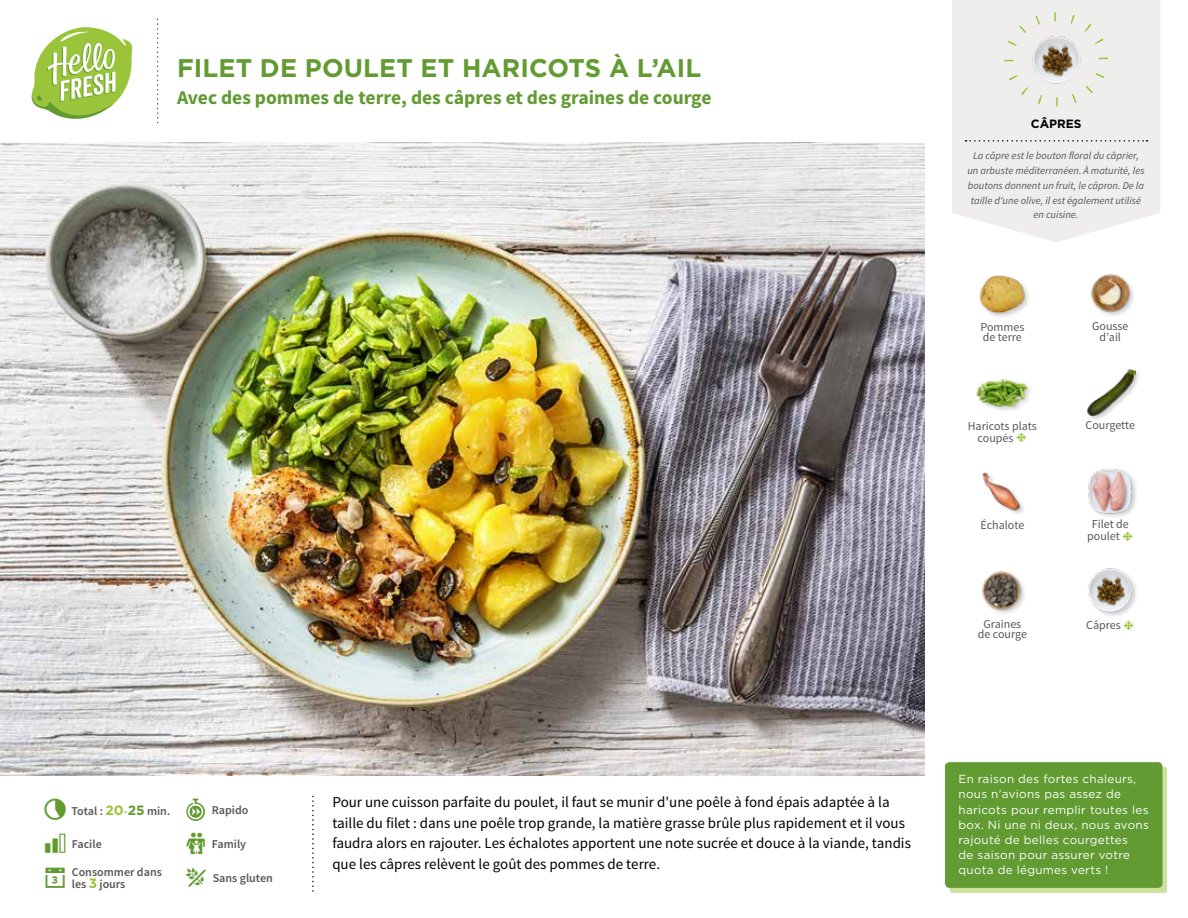
<style>
.page{position:relative;width:1188px;height:918px;background:#fff}
.page>*{position:absolute;margin:0;border:0;box-sizing:border-box;transform-origin:0 0}
.t1{font:700 25.5px "Gotham";letter-spacing:.005em;color:#619b31}
.t2{font:25.5px "hellofresh icon font";color:#619b31}
.t3{font:700 19.5px "Source Sans Pro";color:#619b31}
.t4{font:15px/20.5px "Source Sans Pro";color:#000}
.t5{font:12px/10.5px "Source Sans Pro";color:#575756;text-align:center}
.t6{font:600 12px/12.9px "Source Sans Pro";color:#575756}
.t7{font:700 12px "Gotham";color:#000}
.t8{font:11.7px/15.1px "Gotham";letter-spacing:.025em;color:#fff}
.t9{font:italic 10.5px/14.7px "Source Sans Pro";color:#575756;text-align:center}
.s1{font-family:"Gotham";font-weight:700;font-size:13.5px;color:#9ac43a}
.s2{color:#87ac54}
.s3{font-family:"Gotham";font-weight:700;font-size:13.5px;color:#619b31}
</style>
<div class="page">
<svg style="left:31px;top:27px;width:102px;height:92px"></svg>
<img style="left:0;top:142px;width:925px;height:634px">
<svg style="left:952px;top:0;width:208px;height:242px;background:#f0eeed"></svg>
<svg style="left:966px;top:140px;width:182px;height:2px"></svg>
<div style="left:1004px;top:12px;width:104px;height:94px;border:9px dashed #9ac43a;border-radius:50%"></div>
<img style="left:1091px;top:274px;width:43px;height:42px">
<img style="left:982px;top:571px;width:43px;height:43px">
<img style="left:982px;top:472px;width:42px;height:42px">
<div style="left:1086px;top:368px;width:56px;height:55px;background:#000;opacity:.2"></div>
<img style="left:1086px;top:368px;width:49px;height:49px">
<img style="left:979px;top:275px;width:50px;height:42px">
<img style="left:1088px;top:468px;width:48px;height:49px">
<img style="left:1088px;top:568px;width:49px;height:48px">
<img style="left:976px;top:378px;width:54px;height:33px">
<img style="left:1025px;top:29px;width:62px;height:61px">
<svg style="left:186px;top:799px;width:19px;height:22px"></svg>
<div style="left:949px;top:767px;width:218px;height:125px;background:#9ac43a;opacity:.5"></div>
<div style="left:945px;top:762px;width:217px;height:126px;background:#619b31;border-radius:5px"></div>
<h1 class="t1" style="left:177px;top:52px;width:526px">FILET DE POULET ET HARICOTS À L’AIL</h1>
<h2 class="t3" style="left:177px;top:85px;width:536px">Avec des pommes de terre, des câpres et des graines de courge</h2>
<p class="t7" style="left:1031px;top:116px;width:52px">CÂPRES</p>
<p class="t9" style="left:967px;top:149px;width:179px">La câpre est le bouton floral du câprier, un arbuste méditerranéen. À maturité, les boutons donnent un fruit, le câpron. De la taille d'une olive, il est également utilisé en cuisine.</p>
<p class="t5" style="left:980px;top:322px;width:46px;text-align:left">Pommes de terre</p>
<p class="t5" style="left:1092px;top:321px;width:38px">Gousse d’ail</p>
<p class="t5" style="left:968px;top:421px;width:71px">Haricots plats</p>
<p class="t5" style="left:1086px;top:420px;width:51px">Courgette</p>
<p class="t5" style="left:978px;top:433px;width:37px">coupés</p>
<p class="t5" style="left:980px;top:520px;width:45px">Échalote</p>
<p class="t5" style="left:978px;top:619px;width:51px">Graines de courge</p>
<p class="t5" style="left:1087px;top:519px;width:43px;line-height:12px;text-align:left;text-indent:5px">Filet de poulet</p>
<p class="t5" style="left:1086px;top:620px;width:36px">Câpres</p>
<p class="t6" style="left:71px;top:805px;width:100px">Total : <span class="s1">20</span><span class="s2">-</span><span class="s3">25</span> min.</p>
<p class="t6" style="left:212px;top:804px;width:38px">Rapido</p>
<p class="t6" style="left:72px;top:838px;width:31px">Facile</p>
<p class="t6" style="left:212px;top:838px;width:36px">Family</p>
<p class="t6" style="left:72px;top:865px;width:92px">Consommer dans les <span class="s1">3</span> jours</p>
<p class="t6" style="left:213px;top:872px;width:62px">Sans gluten</p>
<h1 class="t2" style="left:43px;top:866px;width:27px">▪</h1>
<p class="t4" style="left:332px;top:792px;width:580px">Pour une cuisson parfaite du poulet, il faut se munir d'une poêle à fond épais adaptée à la taille du filet : dans une poêle trop grande, la matière grasse brûle plus rapidement et il vous faudra alors en rajouter. Les échalotes apportent une note sucrée et douce à la viande, tandis que les câpres relèvent le goût des pommes de terre.</p>
<p class="t8" style="left:959px;top:771px;width:192px">En raison des fortes chaleurs, nous n'avions pas assez de haricots pour remplir toutes les box. Ni une ni deux, nous avons rajouté de belles courgettes<br>de saison pour assurer votre quota de légumes verts !</p>
</div>
